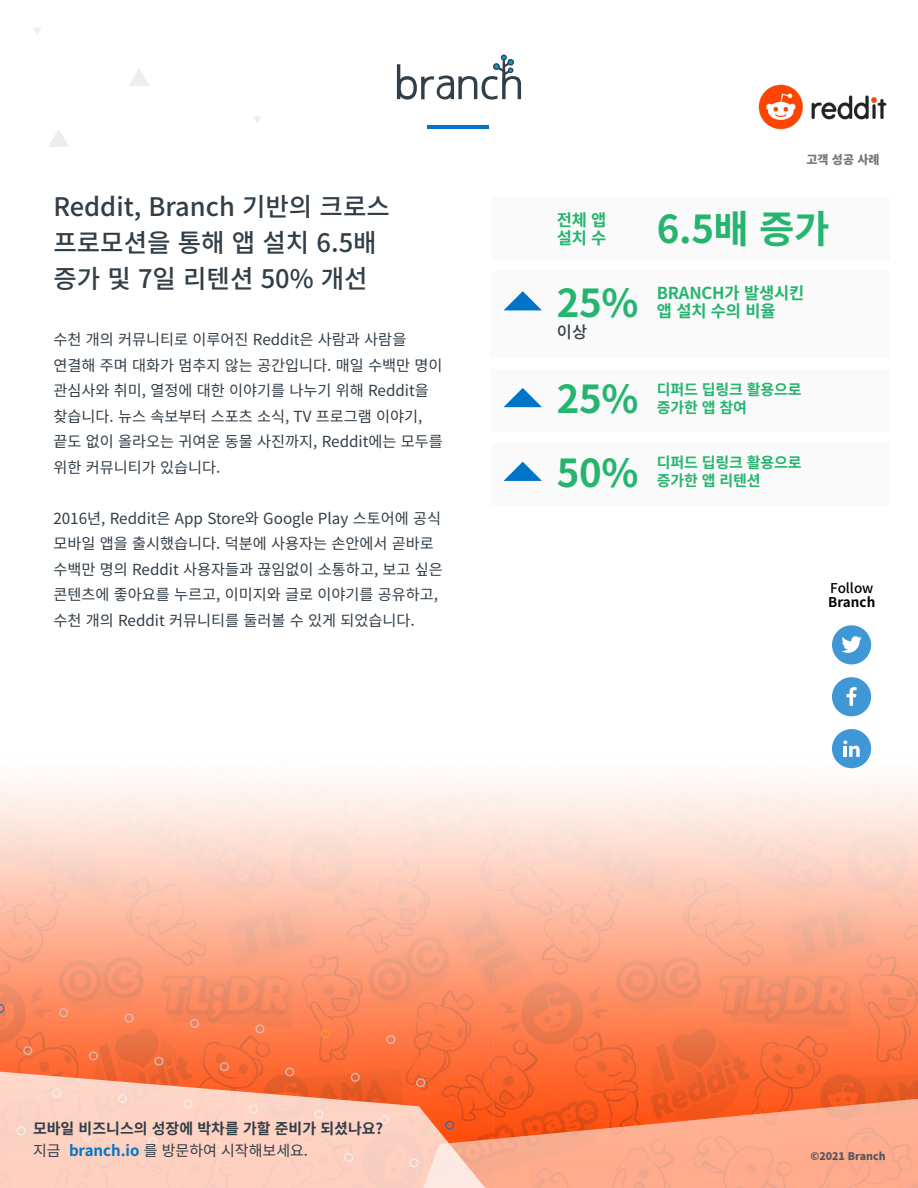
<style>
.page{position:relative;width:918px;height:1188px;background:#fff}
.page>*{position:absolute;margin:0;border:0;box-sizing:border-box;transform-origin:0 0}
.t1{font:700 38.4px/73.7px "Noto Sans CJ Kkr";letter-spacing:-.01em;color:#25b56f}
.t2{font:500 25.5px/36px "Noto Sans CJ Kkr";color:#323e48}
.t3{font:700 16.5px/18px "Noto Sans CJ Kkr";letter-spacing:-.01em;color:#25b56f}
.t4{font:500 16.5px "Noto Sans CJ Kkr";color:#323e48}
.t5{font:15.3px/25.5px "Noto Sans CJ Kkr";color:#323e48}
.t6{font:700 15px/22.5px "Noto Sans CJ Kkr";color:#323e48}
.t7{font:700 15px/18px "Noto Sans CJ Kkr";letter-spacing:-.01em;color:#25b56f}
.t8{font:500 13.5px "Noto Sans CJ Kkr";color:#000}
.t9{font:700 13.5px "Noto Sans CJ Kkr";color:#000}
.t10{font:900 12px "Noto Sans CJ Kkr";color:#76777a}
.t11{font:900 10.5px "Noto Sans CJ Kkr";color:#54555a}
.s1{font-weight:400}
.s2{color:#0075c8}
</style>
<div class="page">
<img style="left:0;top:54px;width:918px;height:1038px">
<svg style="left:517px;top:1092px;width:401px;height:96px;background:#fa9570"></svg>
<svg style="left:59px;top:1008px;width:9px;height:9px"></svg>
<svg style="left:124px;top:1013px;width:10px;height:10px"></svg>
<svg style="left:190px;top:1019px;width:9px;height:9px"></svg>
<svg style="left:255px;top:1024px;width:10px;height:9px"></svg>
<svg style="left:321px;top:1030px;width:9px;height:9px"></svg>
<svg style="left:386px;top:1035px;width:9px;height:9px"></svg>
<svg style="left:89px;top:1051px;width:9px;height:10px"></svg>
<svg style="left:154px;top:1057px;width:9px;height:9px"></svg>
<svg style="left:23px;top:1046px;width:9px;height:9px"></svg>
<svg style="left:220px;top:1062px;width:9px;height:6px"></svg>
<svg style="left:0;top:1004px;width:5px;height:9px"></svg>
<svg style="left:0;top:1068px;width:517px;height:120px;background:#fab49a"></svg>
<svg style="left:48px;top:129px;width:21px;height:18px"></svg>
<svg style="left:129px;top:68px;width:21px;height:18px"></svg>
<svg style="left:34px;top:27px;width:7px;height:7px"></svg>
<svg style="left:253px;top:116px;width:8px;height:8px"></svg>
<div style="left:832px;top:625px;width:39px;height:39px;background:#4097d6;border-radius:20px"></div>
<svg style="left:841px;top:636px;width:21px;height:17px"></svg>
<div style="left:832px;top:677px;width:39px;height:39px;background:#4097d6;border-radius:20px"></div>
<svg style="left:847px;top:687px;width:10px;height:19px"></svg>
<div style="left:832px;top:729px;width:39px;height:39px;background:#4097d6;border-radius:20px"></div>
<svg style="left:843px;top:740px;width:17px;height:17px"></svg>
<img style="left:758px;top:79px;width:128px;height:54px">
<div style="left:33px;top:168px;width:450px;height:414px;background:#fff"></div>
<hr style="left:428px;top:125px;width:61px;height:3px;background:#0075c8">
<svg style="left:397px;top:55px;width:124px;height:45px"></svg>
<div style="left:491px;top:197px;width:399px;height:63px;background:#fafafa"></div>
<div style="left:491px;top:271px;width:399px;height:87px;background:#fafafa"></div>
<div style="left:491px;top:369px;width:399px;height:63px;background:#fafafa"></div>
<div style="left:491px;top:443px;width:399px;height:63px;background:#fafafa"></div>
<svg style="left:504px;top:291px;width:38px;height:19px"></svg>
<svg style="left:504px;top:388px;width:38px;height:19px"></svg>
<svg style="left:504px;top:462px;width:38px;height:19px"></svg>
<h2 class="t2" style="left:53px;top:189px;width:338px">Reddit, Branch 기반의 크로스 프로모션을 통해 앱 설치 6.5배 증가 및 7일 리텐션 50% 개선</h2>
<p class="t5" style="left:53px;top:327px;width:391px">수천 개의 커뮤니티로 이루어진 Reddit은 사람과 사람을 연결해 주며 대화가 멈추지 않는 공간입니다. 매일 수백만 명이 관심사와 취미, 열정에 대한 이야기를 나누기 위해 Reddit을 찾습니다. 뉴스 속보부터 스포츠 소식, TV 프로그램 이야기, 끝도 없이 올라오는 귀여운 동물 사진까지, Reddit에는 모두를 위한 커뮤니티가 있습니다.</p>
<p class="t5" style="left:53px;top:506px;width:391px">2016년, Reddit은 App Store와 Google Play 스토어에 공식 모바일 앱을 출시했습니다. 덕분에 사용자는 손안에서 곧바로 수백만 명의 Reddit 사용자들과 끊임없이 소통하고, 보고 싶은 콘텐츠에 좋아요를 누르고, 이미지와 글로 이야기를 공유하고, 수천 개의 Reddit 커뮤니티를 둘러볼 수 있게 되었습니다.</p>
<p class="t10" style="left:807px;top:153px;width:74px">고객 성공 사례</p>
<p class="t3" style="left:557px;top:211px;width:51px">전체 앱 설치 수</p>
<h1 class="t1" style="left:657px;top:193px;width:174px">6.5배 증가</h1>
<h1 class="t1" style="left:557px;top:267px;width:83px">25%</h1>
<p class="t3" style="left:657px;top:284px;width:149px">BRANCH가 발생시킨 앱 설치 수의 비율</p>
<p class="t4" style="left:557px;top:323px;width:32px">이상</p>
<h1 class="t1" style="left:557px;top:363px;width:83px">25%<br>50%</h1>
<p class="t7" style="left:657px;top:381px;width:146px">디퍼드 딥링크 활용으로 증가한 앱 참여</p>
<p class="t7" style="left:657px;top:454px;width:146px">디퍼드 딥링크 활용으로 증가한 앱 리텐션</p>
<p class="t8" style="left:830px;top:580px;width:45px">Follow</p>
<p class="t9" style="left:828px;top:595px;width:49px">Branch</p>
<p class="t6" style="left:33px;top:1117px;width:352px">모바일 비즈니스의 성장에 박차를 가할 준비가 되셨나요? <span class="s1">지금</span> <span class="s2">branch.io</span> <span class="s1">를 방문하여 시작해보세요.</span></p>
<p class="t11" style="left:810px;top:1150px;width:77px">©2021 Branch</p>
</div>
